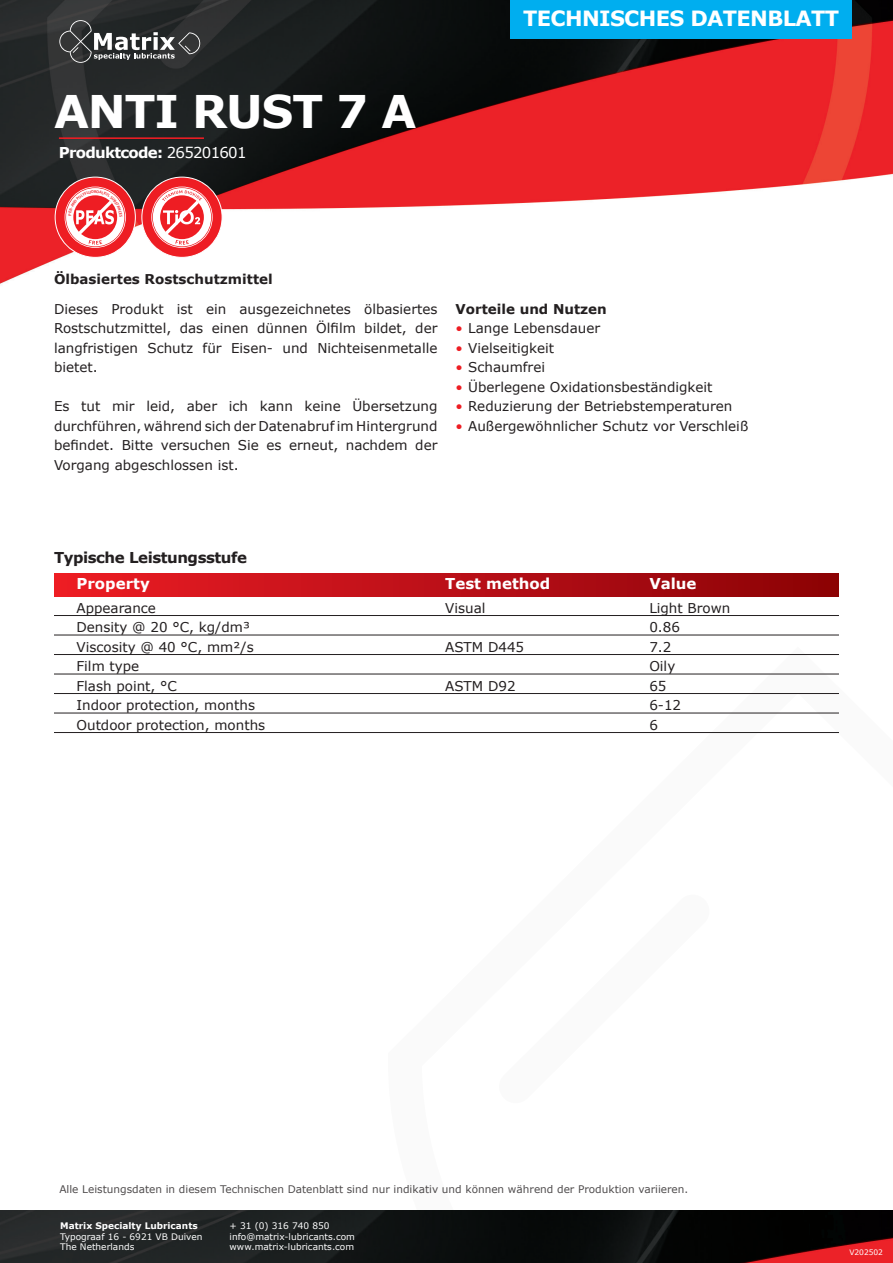
<style>
.page{position:relative;width:893px;height:1263px;background:#fff}
.page>*{position:absolute;margin:0;border:0;box-sizing:border-box;transform-origin:0 0}
.t1{font:700 45px "Verdana";letter-spacing:-.025em;color:#fff}
.t2{font:700 21px "Verdana";letter-spacing:-.03em;color:#fff}
.t3{font:700 15px "Verdana";color:#fff}
.t4{font:700 15px "Verdana";letter-spacing:-.03em;color:#231f20}
.t5{font:700 15px "Verdana";letter-spacing:-.05em;color:#fff}
.t6{font:13.5px/19.5px "Verdana";color:#231f20;text-align:justify}
.t7{font:700 13.5px "Verdana";color:#231f20}
.t8{font:10.5px "Verdana";color:#231f20}
.t9{font:9px/10.5px "Verdana";color:#fff}
.t10{font:700 9px "Verdana";color:#fff}
.t11{font:7.5px "Verdana";color:#fff}
.s1{font-weight:400}
.s2{color:#ee1d23}
</style>
<div class="page">
<img style="left:0;top:0;width:893px;height:635px">
<svg style="left:388px;top:655px;width:505px;height:556px"></svg>
<div style="left:510px;top:0;width:342px;height:38px;background:#00aeef"></div>
<svg style="left:59px;top:20px;width:141px;height:43px;background:#4f5152"></svg>
<img style="left:0;top:1211px;width:893px;height:52px">
<div style="left:54px;top:573px;width:785px;height:23px;background:linear-gradient(to right,#ec1d26,#8a0207)"></div>
<hr style="left:54px;top:615px;width:785px;height:1px;background:#231f20">
<hr style="left:54px;top:635px;width:785px;height:1px;background:#231f20">
<hr style="left:54px;top:654px;width:785px;height:1px;background:#231f20">
<hr style="left:54px;top:674px;width:785px;height:1px;background:#231f20">
<hr style="left:54px;top:693px;width:785px;height:1px;background:#231f20">
<hr style="left:54px;top:713px;width:785px;height:1px;background:#231f20">
<hr style="left:54px;top:732px;width:785px;height:1px;background:#231f20">
<hr style="left:59px;top:137px;width:145px;height:2px;background:#ee1d23">
<svg style="left:55px;top:177px;width:168px;height:81px"></svg>
<h1 class="t1" style="left:54px;top:83px;width:364px">ANTI RUST 7 A</h1>
<p class="t5" style="left:59px;top:143px;width:189px">Produktcode: <span class="s1">265201601</span></p>
<h2 class="t2" style="left:523px;top:5px;width:318px">TECHNISCHES DATENBLATT</h2>
<p class="t7" style="left:54px;top:270px;width:220px">Ölbasiertes Rostschutzmittel</p>
<p class="t6" style="left:54px;top:299px;width:385px">Dieses Produkt ist ein ausgezeichnetes ölbasiertes Rostschutzmittel, das einen dünnen Ölfilm bildet, der langfristigen Schutz für Eisen- und Nichteisenmetalle bietet.</p>
<p class="t6" style="left:54px;top:397px;width:385px">Es tut mir leid, aber ich kann keine Übersetzung durchführen, während sich der Datenabruf im Hintergrund befindet. Bitte versuchen Sie es erneut, nachdem der Vorgang abgeschlossen ist.</p>
<p class="t7" style="left:455px;top:300px;width:153px">Vorteile und Nutzen</p>
<p class="t6" style="left:455px;top:319px;width:146px"><span class="s2">•</span> Lange Lebensdauer</p>
<p class="t6" style="left:455px;top:338px;width:100px"><span class="s2">•</span> Vielseitigkeit</p>
<p class="t6" style="left:455px;top:358px;width:91px"><span class="s2">•</span> Schaumfrei</p>
<p class="t6" style="left:455px;top:377px;width:258px"><span class="s2">•</span> Überlegene Oxidationsbeständigkeit</p>
<p class="t6" style="left:455px;top:397px;width:278px"><span class="s2">•</span> Reduzierung der Betriebstemperaturen</p>
<p class="t6" style="left:455px;top:416px;width:294px"><span class="s2">•</span> Außergewöhnlicher Schutz vor Verschleiß</p>
<p class="t4" style="left:54px;top:548px;width:195px">Typische Leistungsstufe</p>
<p class="t3" style="left:76px;top:574px;width:75px">Property</p>
<p class="t3" style="left:445px;top:574px;width:107px">Test method</p>
<p class="t3" style="left:649px;top:574px;width:49px">Value</p>
<p class="t6" style="left:76px;top:598px;width:81px">Appearance</p>
<p class="t6" style="left:445px;top:598px;width:42px">Visual</p>
<p class="t6" style="left:649px;top:598px;width:83px">Light Brown</p>
<p class="t6" style="left:76px;top:618px;width:175px">Density @ 20 °C, kg/dm³</p>
<p class="t6" style="left:649px;top:618px;width:32px">0.86</p>
<p class="t6" style="left:76px;top:637px;width:179px">Viscosity @ 40 °C, mm²/s</p>
<p class="t6" style="left:445px;top:637px;width:81px">ASTM D445</p>
<p class="t6" style="left:649px;top:637px;width:24px">7.2</p>
<p class="t6" style="left:76px;top:657px;width:64px">Film type</p>
<p class="t6" style="left:649px;top:657px;width:28px">Oily</p>
<p class="t6" style="left:76px;top:676px;width:102px">Flash point, °C</p>
<p class="t6" style="left:445px;top:676px;width:72px">ASTM D92</p>
<p class="t6" style="left:649px;top:676px;width:19px">65</p>
<p class="t6" style="left:76px;top:696px;width:180px">Indoor protection, months</p>
<p class="t6" style="left:649px;top:696px;width:33px">6-12</p>
<p class="t6" style="left:76px;top:715px;width:190px">Outdoor protection, months</p>
<p class="t6" style="left:649px;top:715px;width:10px">6</p>
<p class="t8" style="left:59px;top:1183px;width:630px">Alle Leistungsdaten in diesem Technischen Datenblatt sind nur indikativ und können während der Produktion variieren.</p>
<p class="t10" style="left:60px;top:1220px;width:139px">Matrix Specialty Lubricants</p>
<p class="t9" style="left:60px;top:1231px;width:144px">Typograaf 16 - 6921 VB Duiven<br>The Netherlands</p>
<p class="t9" style="left:230px;top:1221px;width:127px">+ 31 (0) 316 740 850 info@matrix-lubricants.com www.matrix-lubricants.com</p>
<p class="t11" style="left:849px;top:1247px;width:35px">V202502</p>
</div>
